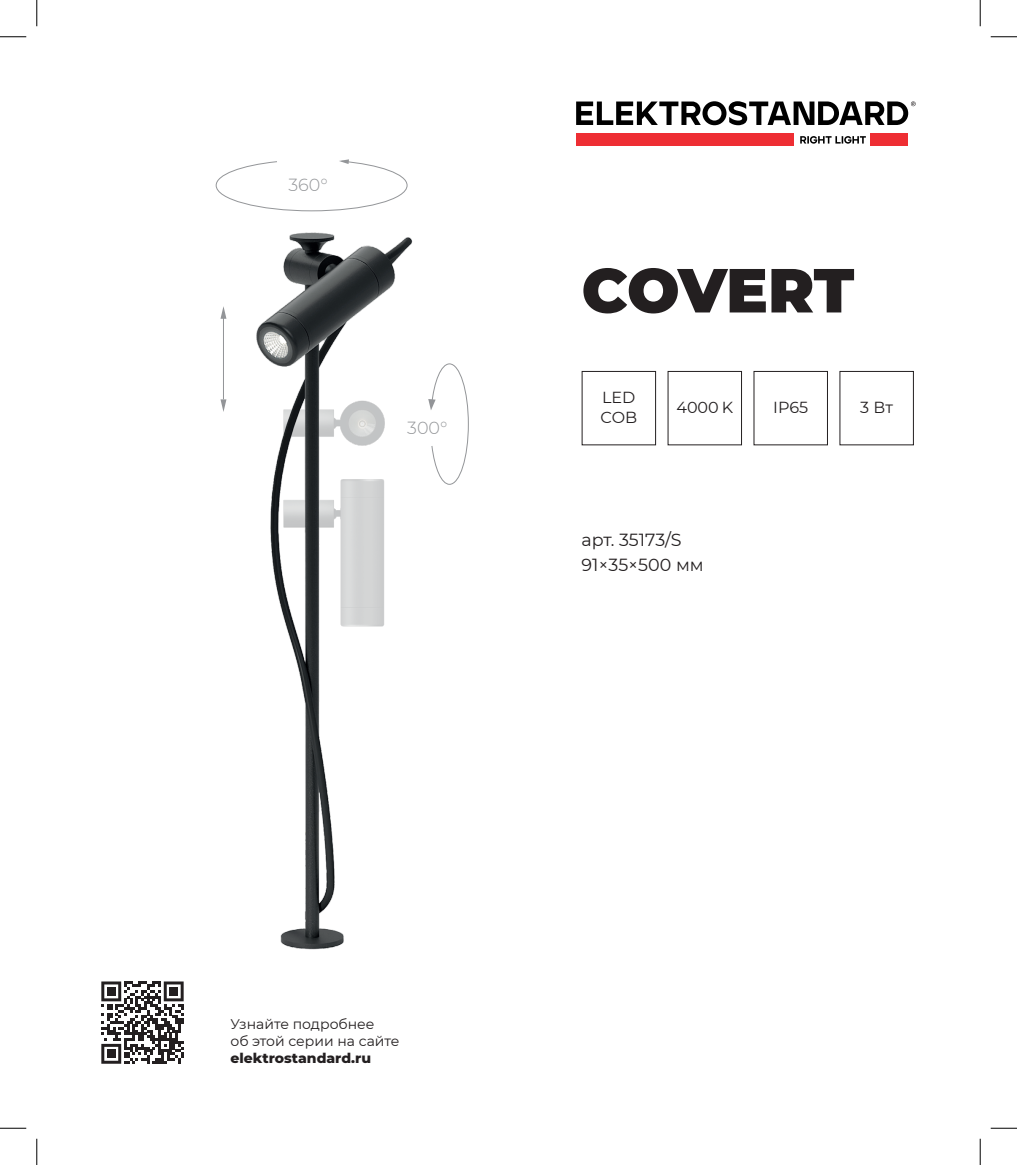
<style>
.page{position:relative;width:1017px;height:1165px;background:#fff}
.page>*{position:absolute;margin:0;border:0;box-sizing:border-box;transform-origin:0 0}
.t1{font:900 62.12px "Montserrat";letter-spacing:-.015em;color:#231f20}
.t2{font:17.5px "Montserrat";color:#231f20}
.t3{font:300 17.5px "Montserrat";color:#939598}
.t4{font:15.92px "Montserrat";color:#231f20}
.t5{font:14px/16.8px "Montserrat";color:#231f20}
.t6{font:800 14px "Montserrat";color:#231f20}
</style>
<div class="page">
<svg style="left:800px;top:136px;width:65px;height:8px"></svg>
<svg style="left:576px;top:101px;width:339px;height:24px"></svg>
<div style="left:576px;top:134px;width:217px;height:12px;background:#ee2e33"></div>
<div style="left:869px;top:134px;width:38px;height:12px;background:#ee2e33"></div>
<img style="left:215px;top:183px;width:198px;height:767px">
<svg style="left:428px;top:363px;width:40px;height:122px"></svg>
<svg style="left:220px;top:306px;width:6px;height:13px"></svg>
<hr style="left:223px;top:317px;width:1px;height:82px;background:#939598">
<svg style="left:220px;top:399px;width:6px;height:13px"></svg>
<svg style="left:216px;top:159px;width:191px;height:52px"></svg>
<svg style="left:101px;top:981px;width:82px;height:83px"></svg>
<div style="left:107px;top:987px;width:8px;height:9px;background:#231f20"></div>
<div style="left:169px;top:987px;width:9px;height:9px;background:#231f20"></div>
<div style="left:107px;top:1049px;width:8px;height:9px;background:#231f20"></div>
<svg style="left:0;top:36px;width:26px;height:1px"></svg>
<svg style="left:990px;top:36px;width:26px;height:1px"></svg>
<svg style="left:0;top:1128px;width:26px;height:1px"></svg>
<svg style="left:990px;top:1128px;width:26px;height:1px"></svg>
<svg style="left:36px;top:0;width:1px;height:26px"></svg>
<svg style="left:36px;top:1139px;width:1px;height:26px"></svg>
<svg style="left:979px;top:0;width:1px;height:26px"></svg>
<svg style="left:979px;top:1139px;width:1px;height:26px"></svg>
<p class="t3" style="left:288px;top:173px;width:41px">360°</p>
<p class="t3" style="left:407px;top:416px;width:42px">300°</p>
<p class="t1" style="left:581px;top:244px;width:274px">COVERT</p>
<p class="t4" style="left:602px;top:387px;width:35px">LED</p>
<p class="t4" style="left:600px;top:406px;width:38px">COB</p>
<p class="t4" style="left:676px;top:396px;width:58px">4000 K</p>
<p class="t4" style="left:772px;top:396px;width:37px">IP65</p>
<p class="t4" style="left:859px;top:396px;width:34px">3 Вт</p>
<p class="t2" style="left:581px;top:528px;width:101px">арт. 35173/S</p>
<p class="t2" style="left:581px;top:552px;width:123px">91×35×500 мм</p>
<p class="t5" style="left:230px;top:1015px;width:170px">Узнайте подробнее<br>об этой серии на сайте</p>
<p class="t6" style="left:230px;top:1047px;width:142px">elektrostandard.ru</p>
</div>
